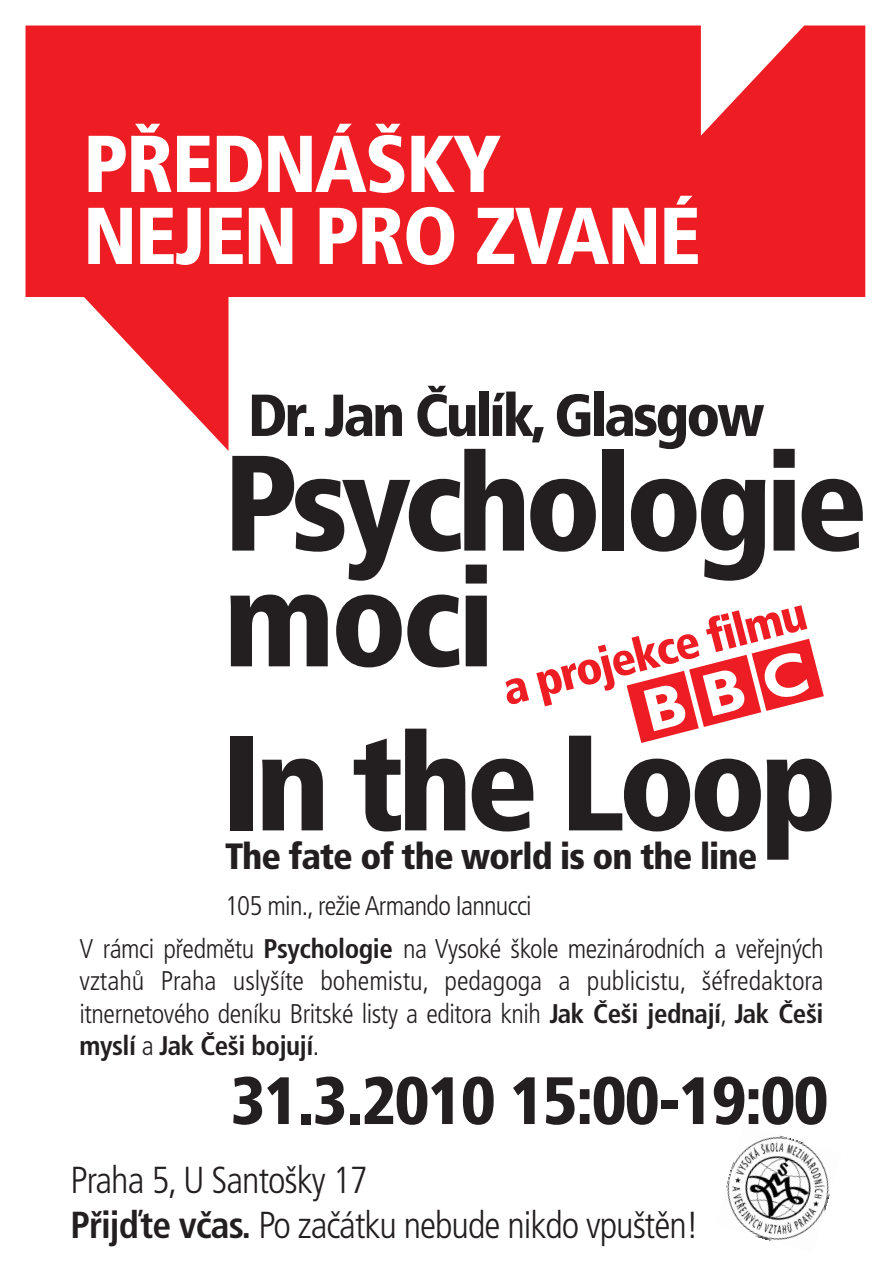
<style>
.page{position:relative;width:893px;height:1263px;background:#fff}
.page>*{position:absolute;margin:0;border:0;box-sizing:border-box;transform-origin:0 0}
.t1{font:900 condensed 135.6px/115.8px "Frutiger CE";letter-spacing:-.05em;color:#231f20}
.t2{font:900 condensed 66.9px "Frutiger CE";letter-spacing:-.025em;color:#231f20}
.t3{font:900 condensed 59.25px "Frutiger CE";letter-spacing:-.05em;color:#231f20}
.t4{font:900 condensed 46.5px "Frutiger CE";color:#ee1d23}
.t5{font:300 condensed 37.65px/45.2px "Frutiger CE";letter-spacing:-.025em;color:#231f20}
.t6{font:900 condensed 36.6px "Frutiger CE";letter-spacing:-.025em;color:#231f20}
.t7{font:300 condensed 27px/32.2px "Frutiger CE";letter-spacing:-.015em;color:#231f20;text-align:justify}
.s1{font-weight:700}
</style>
<div class="page">
<svg style="left:26px;top:26px;width:839px;height:425px;fill:#ee1d23"></svg>
<svg style="left:89px;top:124px;width:82px;height:68px"></svg>
<svg style="left:177px;top:136px;width:33px;height:56px"></svg>
<svg style="left:217px;top:136px;width:45px;height:56px"></svg>
<svg style="left:268px;top:124px;width:136px;height:69px"></svg>
<svg style="left:411px;top:136px;width:90px;height:56px"></svg>
<svg style="left:88px;top:208px;width:44px;height:56px"></svg>
<svg style="left:140px;top:208px;width:61px;height:57px"></svg>
<svg style="left:209px;top:208px;width:34px;height:56px"></svg>
<svg style="left:249px;top:208px;width:43px;height:56px"></svg>
<svg style="left:320px;top:207px;width:134px;height:58px"></svg>
<svg style="left:477px;top:208px;width:179px;height:56px"></svg>
<svg style="left:664px;top:196px;width:34px;height:68px"></svg>
<img style="left:726px;top:1135px;width:104px;height:106px">
<svg style="left:627px;top:639px;width:197px;height:104px"></svg>
<h3 class="t3" style="left:248px;top:382px;width:518px">Dr. Jan Čulík, Glasgow</h3>
<h1 class="t1" style="left:224px;top:447px;width:646px">Psychologie moci</h1>
<h3 class="t4" style="left:497px;top:663px;width:314px;rotate:-14deg">a projekce filmu</h3>
<h1 class="t1" style="left:222px;top:727px;width:617px">In the Loop</h1>
<h3 class="t6" style="left:225px;top:835px;width:534px">The fate of the world is on the line</h3>
<p class="t7" style="left:225px;top:890px;width:308px">105 min., režie Armando Iannucci</p>
<p class="t7" style="left:80px;top:933px;width:746px">V rámci předmětu <span class="s1">Psychologie</span> na Vysoké škole mezinárodních a veřejných vztahů Praha uslyšíte bohemistu, pedagoga a publicistu, šéfredaktora itnernetového deníku Britské listy a editora knih <span class="s1">Jak Češi jednají</span>, <span class="s1">Jak Češi myslí</span> a <span class="s1">Jak Češi bojují</span>.</p>
<h2 class="t2" style="left:231px;top:1063px;width:599px">31.3.2010 15:00-19:00</h2>
<h3 class="t5" style="left:70px;top:1158px;width:630px">Praha 5, U Santošky 17<br><span class="s1">Přijďte včas.</span> Po začátku nebude nikdo vpuštěn!</h3>
</div>
